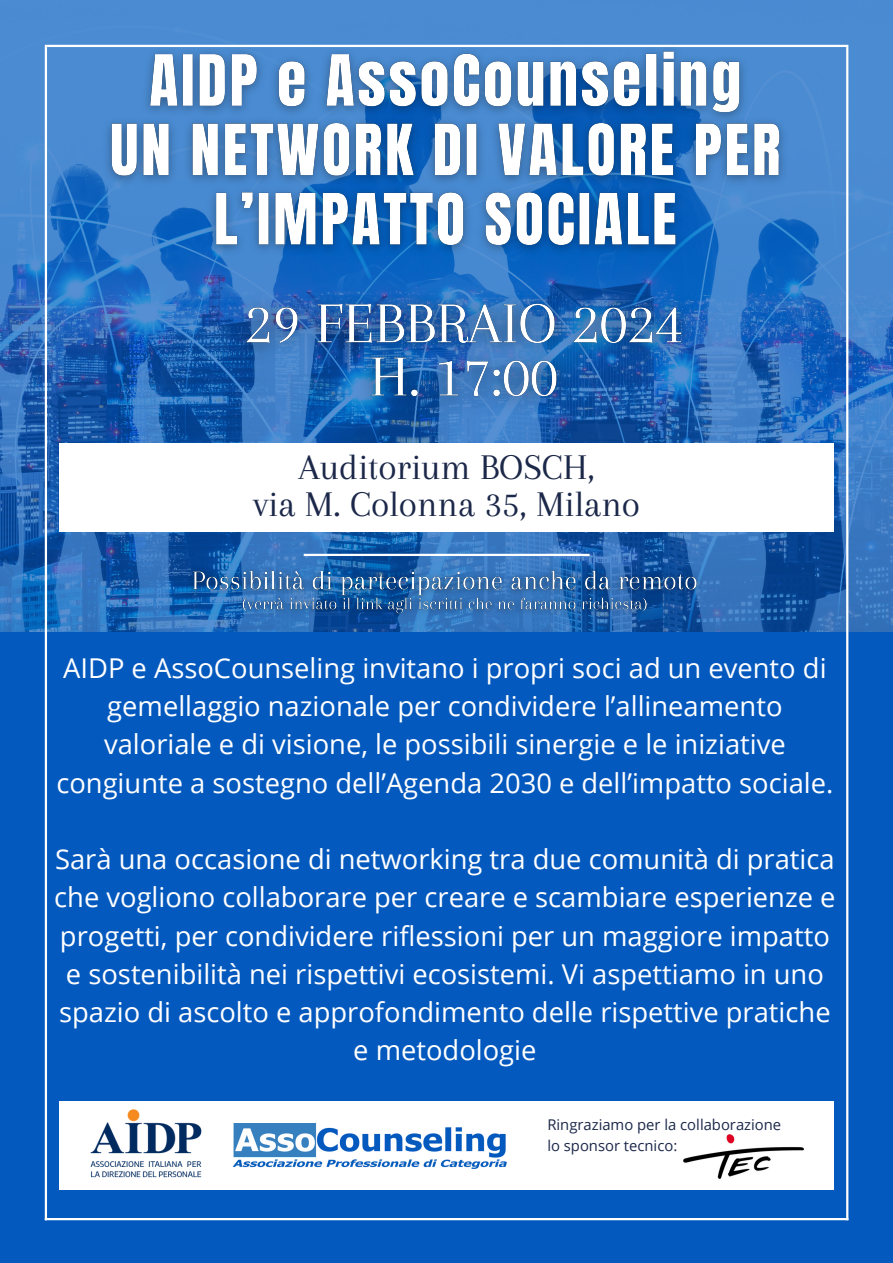
<style>
.page{position:relative;width:893px;height:1263px;background:#0459be}
.page>*{position:absolute;margin:0;border:0;box-sizing:border-box;transform-origin:0 0}
.t1{font:37.5px/37.1px "Arapey";color:#1c2849;text-align:center}
.t2{font:27.3px/38.2px "Open Sans";color:#fff;text-align:center}
.t3{font:14.77px "Open Sans";color:#1c2849}
</style>
<div class="page">
<img style="left:0;top:0;width:893px;height:631px">
<hr style="left:45px;top:45px;width:803px;height:2px;background:#fff">
<hr style="left:45px;top:47px;width:2px;height:1173px;background:#fff">
<hr style="left:846px;top:47px;width:2px;height:1173px;background:#fff">
<hr style="left:45px;top:1218px;width:803px;height:2px;background:#fff">
<div style="left:60px;top:1101px;width:773px;height:89px;background:#fff"></div>
<img style="left:90px;top:1109px;width:112px;height:69px">
<img style="left:233px;top:1123px;width:274px;height:45px">
<img style="left:684px;top:1135px;width:119px;height:44px">
<img style="left:220px;top:280px;width:487px;height:144px">
<img style="left:96px;top:39px;width:698px;height:226px">
<img style="left:181px;top:559px;width:529px;height:67px">
<hr style="left:304px;top:554px;width:285px;height:2px;background:#fff">
<div style="left:60px;top:443px;width:773px;height:89px;background:#fff"></div>
<p class="t1" style="left:253px;top:449px;width:389px">Auditorium BOSCH,<br>via M. Colonna 35, Milano</p>
<h3 class="t2" style="left:56px;top:648px;width:778px">AIDP e AssoCounseling invitano i propri soci ad un evento di gemellaggio nazionale per condividere l’allineamento valoriale e di visione, le possibili sinergie e le iniziative congiunte a sostegno dell’Agenda 2030 e dell’impatto sociale.</h3>
<p class="t2" style="left:54px;top:839px;width:783px">Sarà una occasione di networking tra due comunità di pratica che vogliono collaborare per creare e scambiare esperienze e progetti, per condividere riflessioni per un maggiore impatto e sostenibilità nei rispettivi ecosistemi. Vi aspettiamo in uno spazio di ascolto e approfondimento delle rispettive pratiche e metodologie</p>
<p class="t3" style="left:547px;top:1114px;width:235px">Ringraziamo per la collaborazione</p>
<p class="t3" style="left:547px;top:1135px;width:131px">lo sponsor tecnico:</p>
</div>
